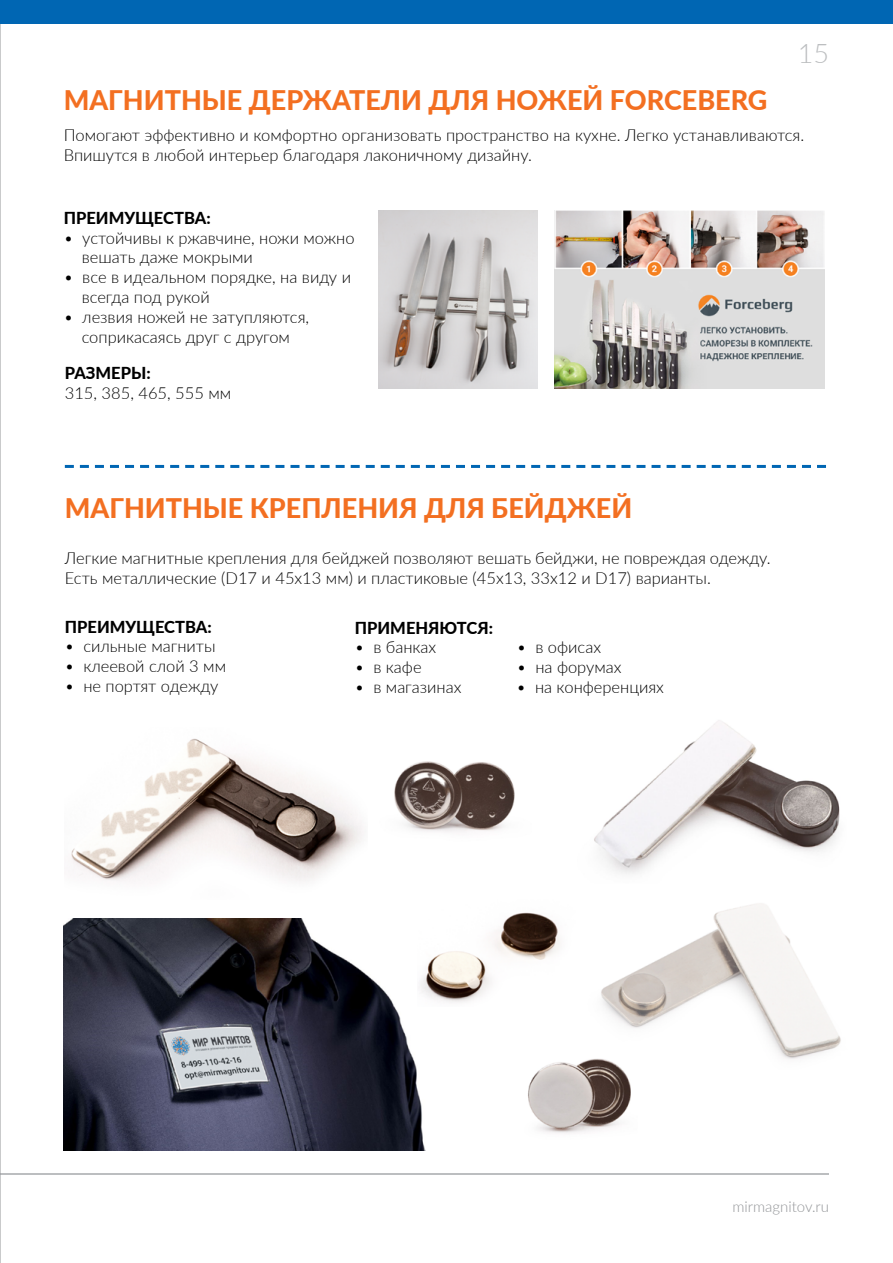
<style>
.page{position:relative;width:893px;height:1263px;background:#fff}
.page>*{position:absolute;margin:0;border:0;box-sizing:border-box;transform-origin:0 0}
.t1{font:800 27px "Lato";color:#f36f21}
.t2{font:300 27px "Lato";color:#bcbec0}
.t3{font:300 16.5px/19.8px "Lato";color:#000}
.t4{font:800 16.5px "Lato";color:#000}
.t5{font:300 15px "Lato";color:#939598}
</style>
<div class="page">
<hr style="left:0;top:1174px;width:829px;height:1px;background:#bcbec0">
<hr style="left:0;top:0;width:1px;height:1263px;background:#939598">
<div style="left:0;top:0;width:893px;height:23px;background:#0066b3"></div>
<svg style="left:65px;top:465px;width:761px;height:3px"></svg>
<img style="left:64px;top:918px;width:361px;height:232px">
<img style="left:71px;top:738px;width:292px;height:143px">
<img style="left:601px;top:903px;width:240px;height:156px">
<img style="left:394px;top:761px;width:121px;height:71px">
<img style="left:594px;top:720px;width:246px;height:154px">
<img style="left:528px;top:1047px;width:110px;height:86px">
<img style="left:418px;top:912px;width:141px;height:95px">
<img style="left:379px;top:210px;width:158px;height:179px">
<img style="left:554px;top:210px;width:270px;height:179px">
<h1 class="t2" style="left:798px;top:34px;width:33px">15</h1>
<h1 class="t1" style="left:64px;top:80px;width:705px">МАГНИТНЫЕ ДЕРЖАТЕЛИ ДЛЯ НОЖЕЙ FORCEBERG</h1>
<p class="t3" style="left:64px;top:124px;width:742px">Помогают эффективно и комфортно организовать пространство на кухне. Легко устанавливаются.<br>Впишутся в любой интерьер благодаря лаконичному дизайну.</p>
<p class="t4" style="left:64px;top:205px;width:148px">ПРЕИМУЩЕСТВА:</p>
<p class="t3" style="left:82px;top:227px;width:274px;text-indent:-18px">• устойчивы к ржавчине, ножи можно вешать даже мокрыми</p>
<p class="t3" style="left:82px;top:267px;width:271px;text-indent:-18px">• все в идеальном порядке, на виду и всегда под рукой</p>
<p class="t3" style="left:64px;top:306px;width:247px;text-align:center">• лезвия ножей не затупляются, соприкасаясь друг с другом</p>
<p class="t4" style="left:65px;top:361px;width:87px">РАЗМЕРЫ:</p>
<p class="t3" style="left:65px;top:382px;width:168px">315, 385, 465, 555 мм</p>
<h1 class="t1" style="left:65px;top:488px;width:569px">МАГНИТНЫЕ КРЕПЛЕНИЯ ДЛЯ БЕЙДЖЕЙ</h1>
<p class="t3" style="left:65px;top:548px;width:707px">Легкие магнитные крепления для бейджей позволяют вешать бейджи, не повреждая одежду.<br>Есть металлические (D17 и 45х13 мм) и пластиковые (45х13, 33х12 и D17) варианты.</p>
<p class="t4" style="left:355px;top:615px;width:140px">ПРИМЕНЯЮТСЯ:</p>
<p class="t3" style="left:355px;top:637px;width:83px">• в банках</p>
<p class="t3" style="left:517px;top:637px;width:86px">• в офисах</p>
<p class="t3" style="left:355px;top:657px;width:68px">• в кафе</p>
<p class="t3" style="left:517px;top:657px;width:106px">• на форумах</p>
<p class="t3" style="left:355px;top:676px;width:108px">• в магазинах</p>
<p class="t3" style="left:516px;top:676px;width:149px">• на конференциях</p>
<p class="t4" style="left:65px;top:614px;width:148px">ПРЕИМУЩЕСТВА:</p>
<p class="t3" style="left:65px;top:636px;width:152px">• сильные магниты</p>
<p class="t3" style="left:65px;top:656px;width:163px">• клеевой слой 3 мм</p>
<p class="t3" style="left:65px;top:675px;width:155px">• не портят одежду</p>
<p class="t5" style="left:732px;top:1196px;width:98px">mirmagnitov.ru</p>
</div>
